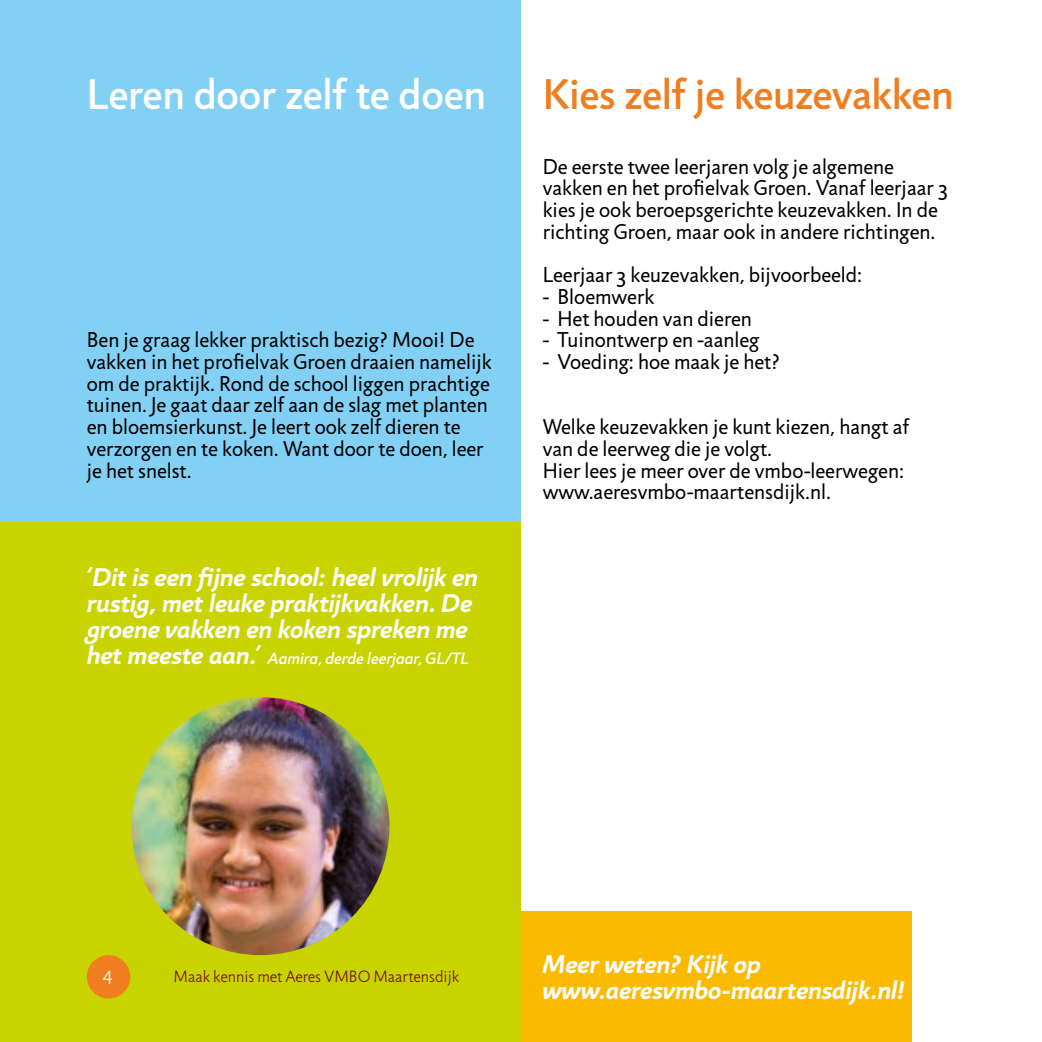
<style>
.page{position:relative;width:1042px;height:1042px;background:#fff}
.page>*{position:absolute;margin:0;border:0;box-sizing:border-box;transform-origin:0 0}
.t1{font:500 43.4px "Jigsaw";letter-spacing:-.015em;color:#ef7e20}
.t2{font:500 43.4px "Jigsaw";letter-spacing:-.005em;color:#fff}
.t3{font:25.9px/25.9px "Jigsaw Bold Cursive";letter-spacing:-.005em;color:#fff}
.t4{font:21.7px/21.7px "Jigsaw";color:#000}
.t5{font:300 19.25px "Jigsaw";color:#fff}
.t6{font:italic 500 16.62px "Jigsaw";letter-spacing:.005em;color:#fff}
.t7{font:300 16.62px "Jigsaw";color:#70150b}
.s1{font-family:"Jigsaw Bold Cursive";font-weight:400;font-style:normal;font-size:25.9px}
</style>
<div class="page">
<div style="left:0;top:521px;width:521px;height:521px;background:#c8d300"></div>
<div style="left:87px;top:955px;width:43px;height:43px;background:#ef7e20;border-radius:50%"></div>
<div style="left:0;top:0;width:521px;height:521px;background:#83d0f5"></div>
<img style="left:131px;top:697px;width:258px;height:258px;border-radius:129px">
<div style="left:521px;top:912px;width:391px;height:130px;background:#fbba00"></div>
<hr style="left:1041px;top:521px;width:1px;height:521px;background:#56357b">
<h1 class="t2" style="left:87px;top:68px;width:401px">Leren door zelf te doen</h1>
<p class="t4" style="left:87px;top:329px;width:406px">Ben je graag lekker praktisch bezig? Mooi! De vakken in het profielvak Groen draaien namelijk om de praktijk. Rond de school liggen prachtige tuinen. Je gaat daar zelf aan de slag met planten en bloemsierkunst. Je leert ook zelf dieren te verzorgen en te koken. Want door te doen, leer je het snelst.</p>
<p class="t3" style="left:87px;top:564px;width:393px">‘Dit is een fijne school: heel vrolijk en rustig, met leuke praktijkvakken. De groene vakken en koken spreken me</p>
<p class="t6" style="left:87px;top:648px;width:383px"><span class="s1">het meeste aan.’</span> Aamira, derde leerjaar, GL/TL</p>
<h1 class="t1" style="left:543px;top:68px;width:412px">Kies zelf je keuzevakken</h1>
<p class="t4" style="left:543px;top:155px;width:406px">De eerste twee leerjaren volg je algemene vakken en het profielvak Groen. Vanaf leerjaar 3 kies je ook beroepsgerichte keuzevakken. In de richting Groen, maar ook in andere richtingen.</p>
<p class="t4" style="left:543px;top:264px;width:321px">Leerjaar 3 keuzevakken, bijvoorbeeld:</p>
<p class="t4" style="left:543px;top:286px;width:113px">- Bloemwerk</p>
<p class="t4" style="left:543px;top:307px;width:211px">- Het houden van dieren</p>
<p class="t4" style="left:543px;top:329px;width:218px">- Tuinontwerp en -aanleg</p>
<p class="t4" style="left:543px;top:351px;width:239px">- Voeding: hoe maak je het?</p>
<p class="t4" style="left:543px;top:416px;width:368px">Welke keuzevakken je kunt kiezen, hangt af van de leerweg die je volgt.<br>Hier lees je meer over de vmbo-leerwegen: www.aeresvmbo-maartensdijk.nl.</p>
<p class="t5" style="left:103px;top:966px;width:11px">4</p>
<p class="t7" style="left:174px;top:967px;width:287px">Maak kennis met Aeres VMBO Maartensdijk</p>
<p class="t3" style="left:543px;top:951px;width:365px">Meer weten? Kijk op www.aeresvmbo-maartensdijk.nl!</p>
</div>
